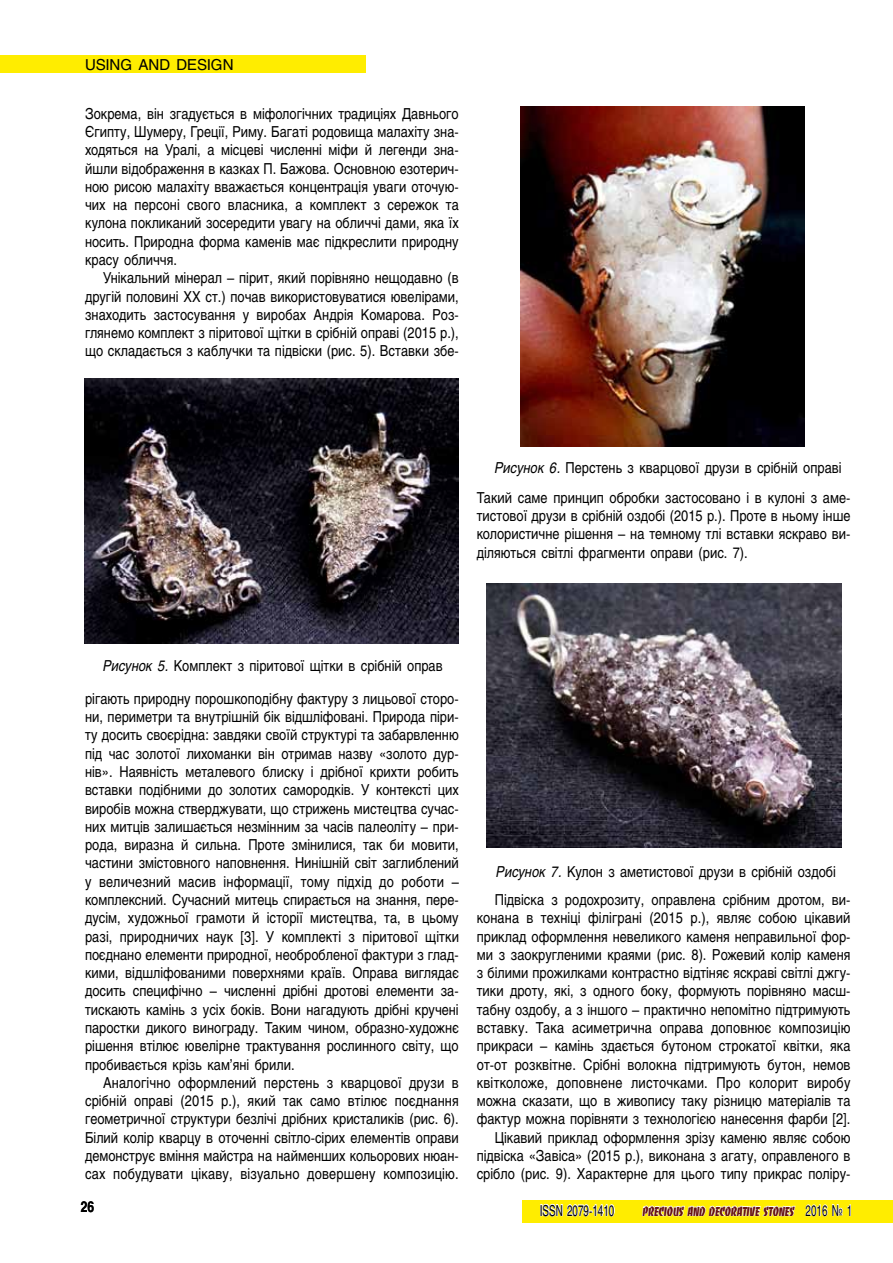
<style>
.page{position:relative;width:893px;height:1263px;background:#fff}
.page>*{position:absolute;margin:0;border:0;box-sizing:border-box;transform-origin:0 0}
.t1{font:15px/18.3px "Helios";color:#000;text-align:justify;scale:.85 1}
.t2{font:15px "Helios";color:#000}
.t3{font:15px "Helios";color:#000;scale:.65 1}
.t4{font:700 15px "Helios";color:#000;scale:.8 1}
.t5{font:13.5px "Banco Heavy C";color:#671316;scale:.8 1}
.s1{font-style:italic}
.s2{font-family:"Helios";font-size:15px;color:#000}
</style>
<div class="page">
<div style="left:522px;top:1200px;width:371px;height:23px;background:#ffed00"></div>
<svg style="left:642px;top:1205px;width:154px;height:11px"></svg>
<svg style="left:805px;top:1204px;width:46px;height:12px"></svg>
<svg style="left:541px;top:1204px;width:74px;height:12px"></svg>
<div style="left:0;top:55px;width:365px;height:17px;background:#ffed00"></div>
<img style="left:84px;top:379px;width:375px;height:264px">
<img style="left:520px;top:106px;width:284px;height:340px">
<img style="left:486px;top:583px;width:355px;height:264px">
<p class="t2" style="left:85px;top:55px;width:150px">USING AND DESIGN</p>
<p class="t1" style="left:85px;top:104px;width:441px">Зокрема, він згадується в міфологічних традиціях Давнього Єгипту, Шумеру, Греції, Риму. Багаті родовища малахіту зна&shy;ходяться на Уралі, а місцеві численні міфи й легенди зна&shy;йшли відображення в казках П. Бажова. Основною езотерич&shy;ною рисою малахіту вважається концентрація уваги оточую&shy;чих на персоні свого власника, а комплект з сережок та кулона покликаний зосередити увагу на обличчі дами, яка їх носить. Природна форма каменів має підкреслити природну красу обличчя.</p>
<p class="t1" style="left:85px;top:269px;width:441px;text-indent:18px">Унікальний мінерал – пірит, який порівняно нещодавно (в другій половині ХХ ст.) почав використовуватися ювелірами, знаходить застосування у виробах Андрія Комарова. Роз&shy;глянемо комплект з піритової щітки в срібній оправі (2015 р.), що складається з каблучки та підвіски (рис. 5). Вставки збе-</p>
<p class="t1" style="left:495px;top:459px;width:410px"><span class="s1">Рисунок 6.</span> Перстень з кварцової друзи в срібній оправі</p>
<p class="t1" style="left:477px;top:488px;width:441px">Такий саме принцип обробки застосовано і в кулоні з аме&shy;тистової друзи в срібній оздобі (2015 р.). Проте в ньому інше колористичне рішення – на темному тлі вставки яскраво ви&shy;діляються світлі фрагменти оправи (рис. 7).</p>
<p class="t1" style="left:103px;top:657px;width:401px"><span class="s1">Рисунок 5.</span> Комплект з піритової щітки в срібній оправ</p>
<p class="t1" style="left:85px;top:689px;width:441px">рігають природну порошкоподібну фактуру з лицьової сторо&shy;ни, периметри та внутрішній бік відшліфовані. Природа піри&shy;ту досить своєрідна: завдяки своїй структурі та забарвленню під час золотої лихоманки він отримав назву «золото дур&shy;нів». Наявність металевого блиску і дрібної крихти робить вставки подібними до золотих самородків. У контексті цих виробів можна стверджувати, що стрижень мистецтва сучас&shy;них митців залишається незмінним за часів палеоліту – при&shy;рода, виразна й сильна. Проте змінилися, так би мовити, частини змістовного наповнення. Нинішній світ заглиблений у величезний масив інформації, тому підхід до роботи – комплексний. Сучасний митець спирається на знання, пере&shy;дусім, художньої грамоти й історії мистецтва, та, в цьому разі, природничих наук [3]. У комплекті з піритової щітки поєднано елементи природної, необробленої фактури з глад&shy;кими, відшліфованими поверхнями країв. Оправа виглядає досить специфічно – численні дрібні дротові елементи за&shy;тискають камінь з усіх боків. Вони нагадують дрібні кручені паростки дикого винограду. Таким чином, образно-художнє рішення втілює ювелірне трактування рослинного світу, що пробивається крізь кам’яні брили.</p>
<p class="t1" style="left:85px;top:1073px;width:441px;text-indent:18px">Аналогічно оформлений перстень з кварцової друзи в срібній оправі (2015 р.), який так само втілює поєднання геометричної структури безлічі дрібних кристаликів (рис. 6).<br>Білий колір кварцу в оточенні світло-сірих елементів оправи демонструє вміння майстра на найменших кольорових нюан&shy;сах побудувати цікаву, візуально довершену композицію.</p>
<p class="t1" style="left:496px;top:862px;width:401px"><span class="s1">Рисунок 7.</span> Кулон з аметистової друзи в срібній оздобі</p>
<p class="t1" style="left:477px;top:890px;width:441px;text-align:right">Підвіска з родохрозиту, оправлена срібним дротом, ви&shy;конана в техніці філіграні (2015 р.), являє собою цікавий приклад оформлення невеликого каменя неправильної фор&shy;ми з заокругленими краями (рис. 8). Рожевий колір каменя з білими прожилками контрастно відтіняє яскраві світлі джгу&shy;тики дроту, які, з одного боку, формують порівняно масш&shy;табну оздобу, а з іншого – практично непомітно підтримують вставку. Така асиметрична оправа доповнює композицію прикраси – камінь здається бутоном строкатої квітки, яка от-от розквітне. Срібні волокна підтримують бутон, немов квітколоже, доповнене листочками. Про колорит виробу можна сказати, що в живопису таку різницю матеріалів та фактур можна порівняти з технологією нанесення фарби [2].<br>Цікавий приклад оформлення зрізу каменю являє собою підвіска «Завіса» (2015 р.), виконана з агату, оправленого в срібло (рис. 9). Характерне для цього типу прикрас поліру-</p>
<p class="t4" style="left:81px;top:1198px;width:18px">26</p>
<p class="t3" style="left:540px;top:1201px;width:116px">ISSN 2079-1410</p>
<p class="t5" style="left:642px;top:1203px;width:264px">PRECIOUS AND DECORATIVE STONES <span class="s2">2016 № 1</span></p>
</div>
